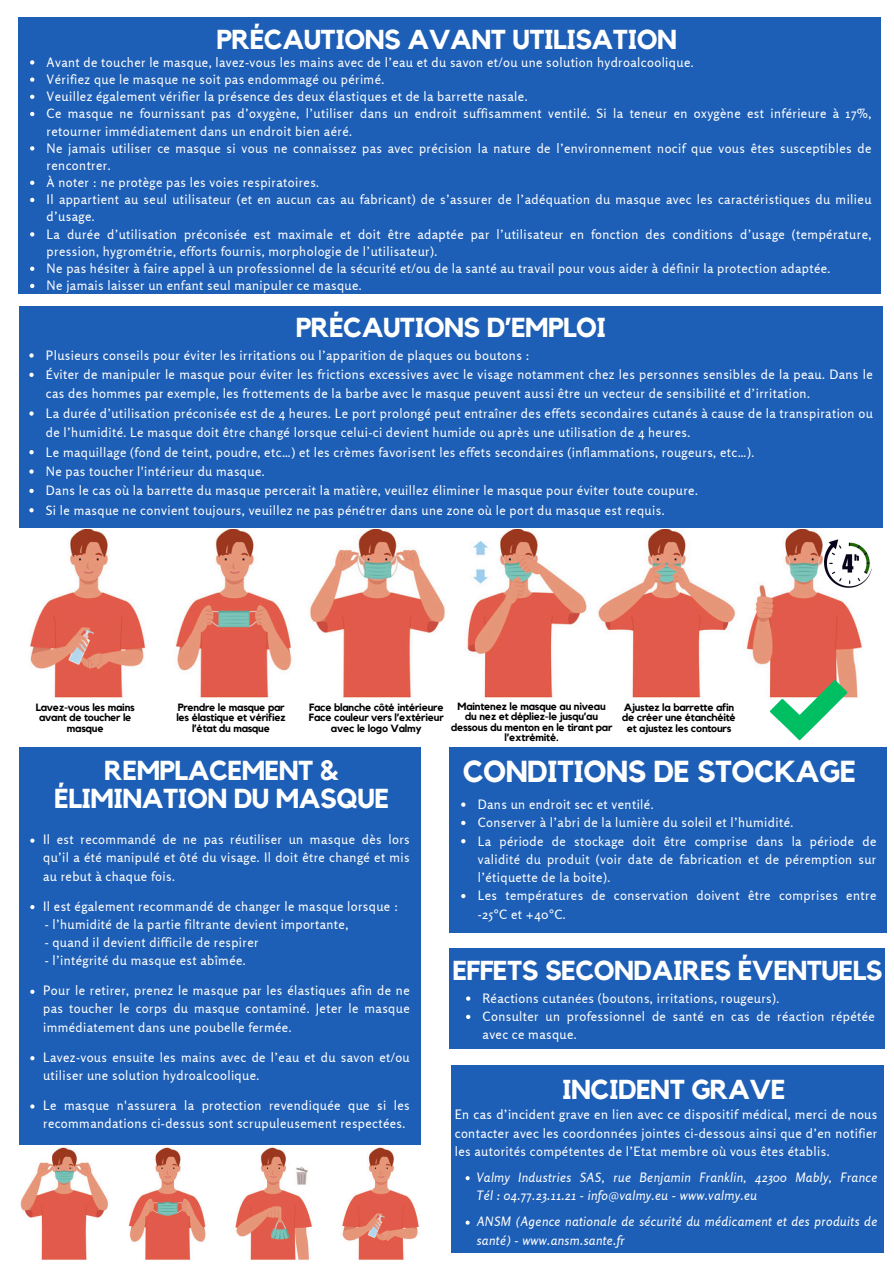
<style>
.page{position:relative;width:894px;height:1264px;background:#fff}
.page>*{position:absolute;margin:0;border:0;box-sizing:border-box;transform-origin:0 0}
.t1{font:700 30.3px "Kollektif";letter-spacing:-.02em;color:#fff}
.t2{font:700 27.3px "Kollektif";letter-spacing:-.02em;color:#fff}
.t3{font:700 27.3px/28.2px "Kollektif";letter-spacing:-.02em;color:#fffffe;text-align:center}
.t4{font:12.9px/18.1px "Rosario";letter-spacing:.03em;color:#fffffe}
.t5{font:12.9px/17.2px "Rosario";letter-spacing:.03em;color:#fff}
.t6{font:italic 12.9px/18.5px "Rosario";letter-spacing:.03em;color:#fff}
.t7{font:700 10.5px/10.5px "Kollektif";letter-spacing:-.02em;color:#000;text-align:center}
</style>
<div class="page">
<div style="left:19px;top:746px;width:402px;height:399px;background:#1d5eb6"></div>
<div style="left:451px;top:1064px;width:432px;height:188px;background:#1d5eb6"></div>
<div style="left:19px;top:306px;width:863px;height:221px;background:#1d5eb6"></div>
<div style="left:448px;top:746px;width:438px;height:186px;background:#1d5eb6"></div>
<div style="left:448px;top:948px;width:436px;height:100px;background:#1d5eb6"></div>
<div style="left:19px;top:17px;width:861px;height:277px;background:#1d5eb6"></div>
<img style="left:30px;top:529px;width:842px;height:169px">
<svg style="left:769px;top:680px;width:78px;height:60px"></svg>
<img style="left:20px;top:1147px;width:399px;height:113px">
<img style="left:822px;top:539px;width:49px;height:48px">
<svg style="left:465px;top:1176px;width:4px;height:4px"></svg>
<svg style="left:465px;top:1220px;width:4px;height:4px"></svg>
<svg style="left:30px;top:838px;width:4px;height:4px"></svg>
<svg style="left:30px;top:905px;width:4px;height:4px"></svg>
<svg style="left:30px;top:989px;width:4px;height:4px"></svg>
<svg style="left:30px;top:1056px;width:4px;height:4px"></svg>
<svg style="left:30px;top:1104px;width:4px;height:4px"></svg>
<svg style="left:461px;top:802px;width:4px;height:4px"></svg>
<svg style="left:461px;top:820px;width:4px;height:5px"></svg>
<svg style="left:461px;top:839px;width:4px;height:4px"></svg>
<svg style="left:461px;top:893px;width:4px;height:5px"></svg>
<svg style="left:29px;top:353px;width:5px;height:4px"></svg>
<svg style="left:29px;top:373px;width:5px;height:4px"></svg>
<svg style="left:29px;top:411px;width:5px;height:4px"></svg>
<svg style="left:29px;top:450px;width:5px;height:4px"></svg>
<svg style="left:29px;top:469px;width:5px;height:4px"></svg>
<svg style="left:29px;top:489px;width:5px;height:4px"></svg>
<svg style="left:29px;top:508px;width:5px;height:4px"></svg>
<svg style="left:466px;top:996px;width:4px;height:4px"></svg>
<svg style="left:466px;top:1014px;width:4px;height:5px"></svg>
<svg style="left:30px;top:60px;width:4px;height:5px"></svg>
<svg style="left:30px;top:77px;width:4px;height:5px"></svg>
<svg style="left:30px;top:95px;width:4px;height:4px"></svg>
<svg style="left:30px;top:112px;width:4px;height:4px"></svg>
<svg style="left:30px;top:146px;width:4px;height:4px"></svg>
<svg style="left:30px;top:181px;width:4px;height:4px"></svg>
<svg style="left:30px;top:198px;width:4px;height:4px"></svg>
<svg style="left:30px;top:232px;width:4px;height:4px"></svg>
<svg style="left:30px;top:266px;width:4px;height:5px"></svg>
<svg style="left:30px;top:284px;width:4px;height:4px"></svg>
<p class="t2" style="left:216px;top:27px;width:461px">PRÉCAUTIONS AVANT UTILISATION</p>
<h2 class="t5" style="left:47px;top:53px;width:648px">Avant de toucher le masque, lavez-vous les mains avec de l’eau et du savon et/ou une solution hydroalcoolique.</h2>
<p class="t5" style="left:47px;top:70px;width:339px">Vérifiez que le masque ne soit pas endommagé ou périmé.</p>
<h2 class="t5" style="left:47px;top:88px;width:482px">Veuillez également vérifier la présence des deux élastiques et de la barrette nasale.</h2>
<p class="t5" style="left:47px;top:105px;width:826px">Ce masque ne fournissant pas d’oxygène, l’utiliser dans un endroit suffisamment ventilé. Si la teneur en oxygène est inférieure à 17%, retourner immédiatement dans un endroit bien aéré.</p>
<p class="t5" style="left:47px;top:139px;width:826px">Ne jamais utiliser ce masque si vous ne connaissez pas avec précision la nature de l’environnement nocif que vous êtes susceptibles de rencontrer.</p>
<p class="t5" style="left:47px;top:174px;width:274px">À noter : ne protège pas les voies respiratoires.</p>
<p class="t5" style="left:47px;top:191px;width:826px">Il appartient au seul utilisateur (et en aucun cas au fabricant) de s’assurer de l’adéquation du masque avec les caractéristiques du milieu d’usage.</p>
<h1 class="t5" style="left:47px;top:225px;width:826px">La durée d’utilisation préconisée est maximale et doit être adaptée par l’utilisateur en fonction des conditions d’usage (température, pression, hygrométrie, efforts fournis, morphologie de l’utilisateur).</h1>
<h1 class="t5" style="left:47px;top:260px;width:785px">Ne pas hésiter à faire appel à un professionnel de la sécurité et/ou de la santé au travail pour vous aider à définir la protection adaptée.</h1>
<h2 class="t5" style="left:47px;top:277px;width:316px">Ne jamais laisser un enfant seul manipuler ce masque.</h2>
<p class="t3" style="left:296px;top:315px;width:312px">PRÉCAUTIONS D’EMPLOI</p>
<p class="t4" style="left:46px;top:346px;width:485px">Plusieurs conseils pour éviter les irritations ou l’apparition de plaques ou boutons :</p>
<p class="t4" style="left:46px;top:364px;width:828px;line-height:19.4px">Éviter de manipuler le masque pour éviter les frictions excessives avec le visage notamment chez les personnes sensibles de la peau. Dans le cas des hommes par exemple, les frottements de la barbe avec le masque peuvent aussi être un vecteur de sensibilité et d’irritation.</p>
<p class="t5" style="left:46px;top:403px;width:828px;line-height:19.4px">La durée d’utilisation préconisée est de 4 heures. Le port prolongé peut entraîner des effets secondaires cutanés à cause de la transpiration ou de l’humidité. Le masque doit être changé lorsque celui-ci devient humide ou après une utilisation de 4 heures.</p>
<p class="t4" style="left:46px;top:442px;width:709px">Le maquillage (fond de teint, poudre, etc…) et les crèmes favorisent les effets secondaires (inflammations, rougeurs, etc…).</p>
<p class="t4" style="left:46px;top:462px;width:220px">Ne pas toucher l'intérieur du masque.</p>
<p class="t4" style="left:46px;top:481px;width:653px">Dans le cas où la barrette du masque percerait la matière, veuillez éliminer le masque pour éviter toute coupure.</p>
<p class="t4" style="left:46px;top:500px;width:620px">Si le masque ne convient toujours, veuillez ne pas pénétrer dans une zone où le port du masque est requis.</p>
<h1 class="t7" style="left:309px;top:712px;width:136px">Face couleur vers l’extérieur avec le logo Valmy</h1>
<p class="t7" style="left:451px;top:701px;width:163px">Maintenez le masque au niveau du nez et dépliez-le jusqu’au dessous du menton en le tirant par l’extrémité.</p>
<p class="t7" style="left:622px;top:702px;width:115px">Ajustez la barrette afin de créer une étanchéité et ajustez les contours</p>
<p class="t7" style="left:36px;top:702px;width:101px">Lavez-vous les mains avant de toucher le masque</p>
<p class="t7" style="left:176px;top:702px;width:111px">Prendre le masque par les élastique et vérifiez l’état du masque</p>
<p class="t7" style="left:309px;top:702px;width:136px">Face blanche côté intérieure</p>
<p class="t3" style="left:54px;top:757px;width:336px">REMPLACEMENT &amp;<br>ÉLIMINATION DU MASQUE</p>
<p class="t4" style="left:43px;top:830px;width:368px;text-align:justify">Il est recommandé de ne pas réutiliser un masque dès lors qu’il a été manipulé et ôté du visage. Il doit être changé et mis au rebut à chaque fois.</p>
<p class="t4" style="left:43px;top:896px;width:356px">Il est également recommandé de changer le masque lorsque :</p>
<p class="t4" style="left:45px;top:914px;width:305px">- l’humidité de la partie filtrante devient importante,</p>
<p class="t4" style="left:45px;top:933px;width:215px">- quand il devient difficile de respirer</p>
<p class="t4" style="left:45px;top:951px;width:202px">- l’intégrité du masque est abîmée.</p>
<p class="t4" style="left:43px;top:981px;width:368px;text-align:justify">Pour le retirer, prenez le masque par les élastiques afin de ne pas toucher le corps du masque contaminé. Jeter le masque immédiatement dans une poubelle fermée.</p>
<p class="t4" style="left:43px;top:1047px;width:368px">Lavez-vous ensuite les mains avec de l’eau et du savon et/ou utiliser une solution hydroalcoolique.</p>
<h1 class="t4" style="left:43px;top:1096px;width:368px">Le masque n'assurera la protection revendiquée que si les recommandations ci-dessus sont scrupuleusement respectées.</h1>
<p class="t1" style="left:462px;top:757px;width:395px">CONDITIONS DE STOCKAGE</p>
<p class="t4" style="left:477px;top:795px;width:177px">Dans un endroit sec et ventilé.</p>
<p class="t4" style="left:477px;top:813px;width:317px">Conserver à l’abri de la lumière du soleil et l’humidité.</p>
<p class="t4" style="left:477px;top:831px;width:400px;text-align:justify">La période de stockage doit être comprise dans la période de validité du produit (voir date de fabrication et de péremption sur l’étiquette de la boite).</p>
<p class="t4" style="left:477px;top:886px;width:400px">Les températures de conservation doivent être comprises entre -25°C et +40°C.</p>
<p class="t2" style="left:452px;top:958px;width:431px">EFFETS SECONDAIRES ÉVENTUELS</p>
<h1 class="t4" style="left:482px;top:989px;width:298px">Réactions cutanées (boutons, irritations, rougeurs).</h1>
<p class="t4" style="left:482px;top:1007px;width:394px">Consulter un professionnel de santé en cas de réaction répétée avec ce masque.</p>
<p class="t2" style="left:562px;top:1076px;width:225px">INCIDENT GRAVE</p>
<p class="t5" style="left:454px;top:1105px;width:424px;line-height:18.5px;text-align:justify">En cas d’incident grave en lien avec ce dispositif médical, merci de nous contacter avec les coordonnées jointes ci-dessous ainsi que d’en notifier les autorités compétentes de l’Etat membre où vous êtes établis.</p>
<p class="t6" style="left:476px;top:1167px;width:402px">Valmy Industries SAS, rue Benjamin Franklin, 42300 Mably, France<br>Tél : 04.77.23.11.21 - info@valmy.eu - www.valmy.eu</p>
<p class="t6" style="left:476px;top:1212px;width:402px">ANSM (Agence nationale de sécurité du médicament et des produits de santé) - www.ansm.sante.fr</p>
</div>
